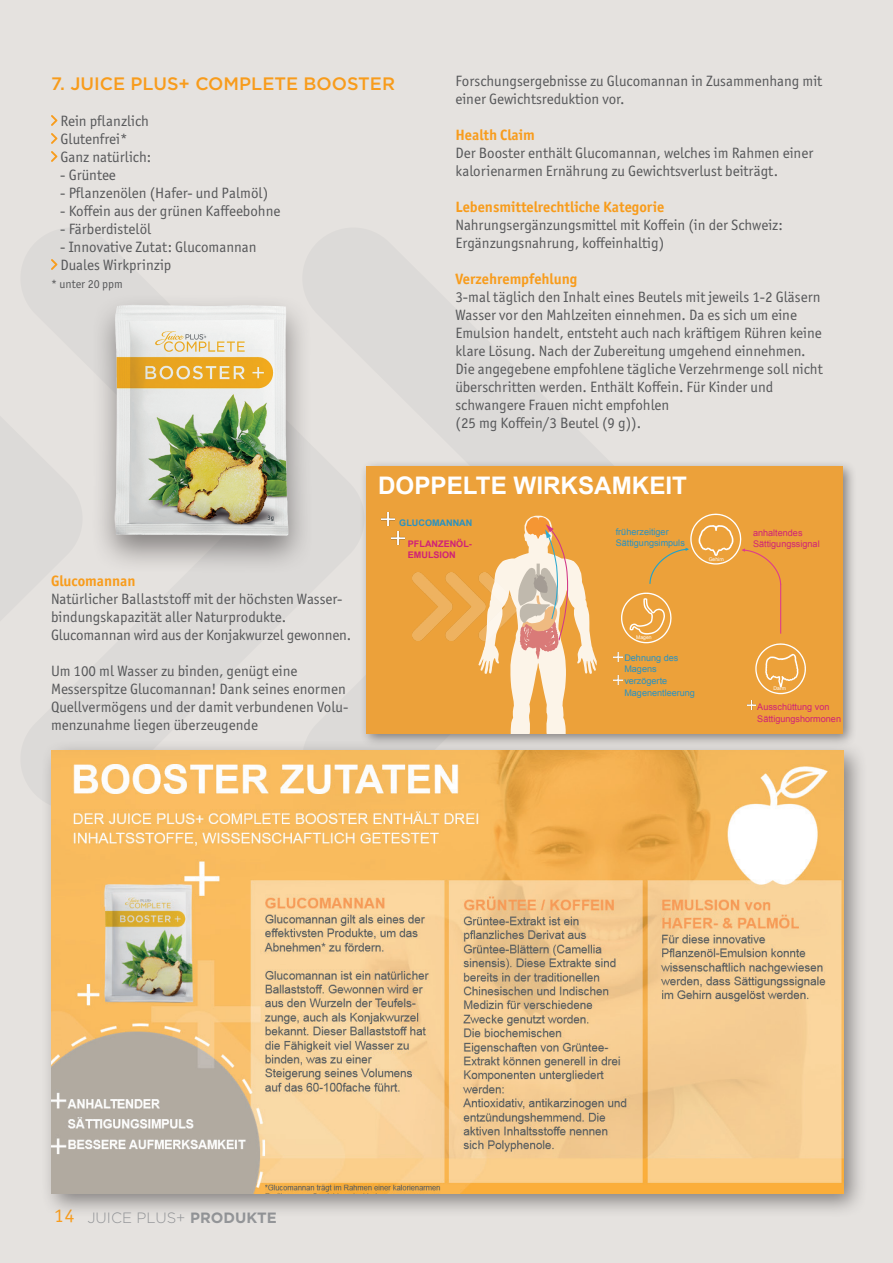
<style>
.page{position:relative;width:893px;height:1263px;background:#e5e2df}
.page>*{position:absolute;margin:0;border:0;box-sizing:border-box;transform-origin:0 0}
.t1{font:700 24.15px "Arial";color:#fff}
.t2{font:500 18px "Gotham";color:#f89c1c}
.t3{font:15px/18px "Officina Sans ITC Pro";color:#57585a}
.t4{font:700 15px "Officina Sans ITC Pro";color:#f89c1c}
.t5{font:300 14.85px "Gotham";color:#939598}
.t6{font:12px "Officina Sans ITC Pro";color:#57585a}
.t7{font:9.15px/12px "Arial";color:#2892c2}
.t8{font:9.15px/11.6px "Arial";color:#d02177}
.t9{font:700 9.15px/10.6px "Arial";color:#d02177}
.t10{font:700 9.15px "Arial";color:#2892c2}
.t11{font:5.1px "Arial";color:#fff}
.s1{font-family:"Officina Sans ITC Pro";font-weight:400;font-size:19.2px;color:#f89c1c}
.s2{font-weight:700}
</style>
<div class="page">
<svg style="left:51px;top:115px;width:6px;height:11px"></svg>
<svg style="left:51px;top:133px;width:6px;height:11px"></svg>
<svg style="left:51px;top:151px;width:6px;height:11px"></svg>
<svg style="left:51px;top:259px;width:6px;height:11px"></svg>
<div style="left:90px;top:292px;width:225px;height:283px;background:#231f20;opacity:.5"></div>
<img style="left:96px;top:292px;width:211px;height:261px">
<div style="left:40px;top:739px;width:828px;height:480px;background:#231f20;opacity:.5"></div>
<img style="left:52px;top:751px;width:791px;height:443px">
<div style="left:360px;top:460px;width:498px;height:288px;background:#231f20;opacity:.5"></div>
<div style="left:366px;top:467px;width:477px;height:266px;background:#eca13a"></div>
<svg style="left:381px;top:512px;width:13px;height:13px"></svg>
<img style="left:412px;top:573px;width:66px;height:68px">
<svg style="left:755px;top:643px;width:51px;height:51px;background:#eeae57"></svg>
<svg style="left:621px;top:593px;width:51px;height:50px;background:#eeaf58"></svg>
<svg style="left:478px;top:516px;width:119px;height:217px;background:#edbe82"></svg>
<svg style="left:391px;top:531px;width:13px;height:13px"></svg>
<svg style="left:747px;top:701px;width:9px;height:9px"></svg>
<svg style="left:613px;top:652px;width:9px;height:9px"></svg>
<svg style="left:613px;top:676px;width:9px;height:9px"></svg>
<svg style="left:649px;top:514px;width:133px;height:72px;background:#eba443"></svg>
<hr style="left:780px;top:584px;width:1px;height:50px;background:#de3e8a">
<p class="t2" style="left:51px;top:72px;width:346px">7. JUICE PLUS+ COMPLETE BOOSTER</p>
<p class="t3" style="left:60px;top:112px;width:92px">Rein pflanzlich<br>Glutenfrei*<br>Ganz natürlich:</p>
<p class="t3" style="left:60px;top:166px;width:57px">- Grüntee</p>
<p class="t3" style="left:60px;top:184px;width:209px">- Pflanzenölen (Hafer- und Palmöl)</p>
<p class="t3" style="left:60px;top:202px;width:222px">- Koffein aus der grünen Kaffeebohne</p>
<p class="t3" style="left:60px;top:220px;width:93px">- Färberdistelöl</p>
<p class="t3" style="left:60px;top:238px;width:198px">- Innovative Zutat: Glucomannan<br>Duales Wirkprinzip</p>
<p class="t6" style="left:51px;top:277px;width:73px">* unter 20 ppm</p>
<p class="t3" style="left:455px;top:72px;width:368px">Forschungsergebnisse zu Glucomannan in Zusammenhang mit einer Gewichtsreduktion vor.</p>
<p class="t4" style="left:455px;top:126px;width:81px">Health Claim</p>
<p class="t3" style="left:455px;top:144px;width:359px">Der Booster enthält Glucomannan, welches im Rahmen einer kalorienarmen Ernährung zu Gewichtsverlust beiträgt.</p>
<p class="t4" style="left:455px;top:198px;width:210px">Lebensmittelrechtliche Kategorie</p>
<p class="t3" style="left:455px;top:216px;width:329px">Nahrungsergänzungsmittel mit Koffein (in der Schweiz:<br>Ergänzungsnahrung, koffeinhaltig)</p>
<p class="t4" style="left:455px;top:270px;width:123px">Verzehrempfehlung</p>
<p class="t3" style="left:455px;top:288px;width:369px">3-mal täglich den Inhalt eines Beutels mit jeweils 1-2 Gläsern Wasser vor den Mahlzeiten einnehmen. Da es sich um eine Emulsion handelt, entsteht auch nach kräftigem Rühren keine klare Lösung. Nach der Zubereitung umgehend einnehmen.<br>Die angegebene empfohlene tägliche Verzehrmenge soll nicht überschritten werden. Enthält Koffein. Für Kinder und schwangere Frauen nicht empfohlen<br>(25 mg Koffein/3 Beutel (9 g)).</p>
<p class="t4" style="left:51px;top:571px;width:86px">Glucomannan</p>
<p class="t3" style="left:51px;top:590px;width:302px">Natürlicher Ballaststoff mit der höchsten Wasser&shy;bindungskapazität aller Naturprodukte.<br>Glucomannan wird aus der Konjakwurzel gewonnen.</p>
<p class="t3" style="left:51px;top:662px;width:299px">Um 100 ml Wasser zu binden, genügt eine Messerspitze Glucomannan! Dank seines enormen Quellvermögens und der damit verbundenen Volu&shy;menzunahme liegen überzeugende</p>
<h1 class="t1" style="left:378px;top:469px;width:310px">DOPPELTE WIRKSAMKEIT</h1>
<p class="t7" style="left:616px;top:526px;width:71px;line-height:11.6px">früherzeitiger<br>Sättigungsimpuls</p>
<p class="t10" style="left:399px;top:517px;width:75px">GLUCOMANNAN</p>
<p class="t9" style="left:408px;top:539px;width:66px">PFLANZENÖL-<br>EMULSION</p>
<p class="t11" style="left:709px;top:556px;width:17px">Gehirn</p>
<p class="t11" style="left:636px;top:634px;width:17px">Magen</p>
<p class="t7" style="left:624px;top:651px;width:72px">Dehnung des<br>Magens verzögerte<br>Magenentleerung</p>
<p class="t8" style="left:753px;top:527px;width:68px">anhaltendes<br>Sättigungssignal</p>
<p class="t11" style="left:773px;top:685px;width:14px">Darm</p>
<p class="t8" style="left:757px;top:701px;width:85px">Ausschüttung von<br>Sättigungshormonen</p>
<p class="t5" style="left:54px;top:1208px;width:224px"><span class="s1">14</span> JUICE PLUS+ <span class="s2">PRODUKTE</span></p>
</div>
